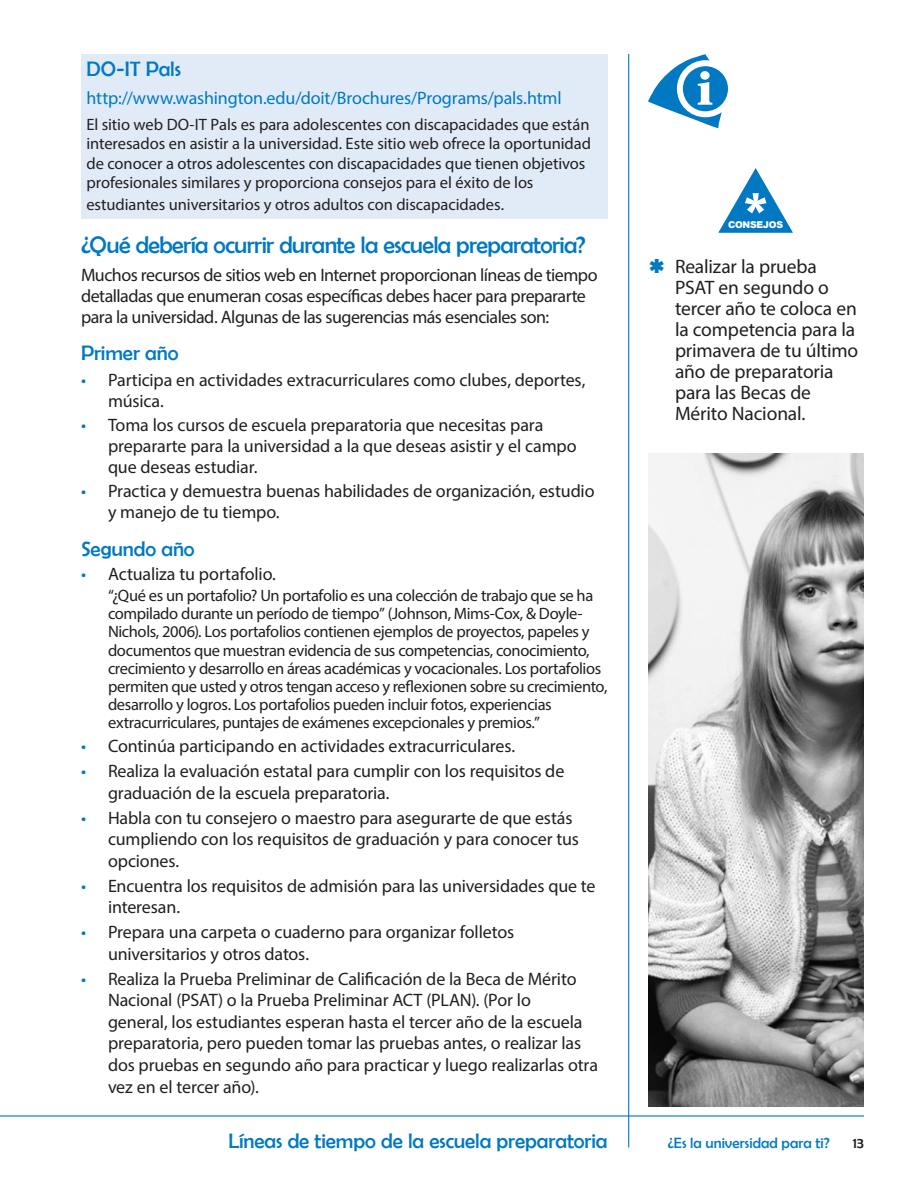
<style>
.page{position:relative;width:918px;height:1188px;background:#fff}
.page>*{position:absolute;margin:0;border:0;box-sizing:border-box;transform-origin:0 0}
.t1{font:900 56.7px "Arial";color:#fff}
.t2{font:900 49.2px "Minion Std";color:#fff;scale:1.1 1}
.t3{font:24px "Berlin Sans FB";letter-spacing:-.025em;color:#0079c2}
.t4{font:21px "Berlin Sans FB";letter-spacing:-.005em;color:#0079c2}
.t5{font:19.5px/21px "Myriad Pro";letter-spacing:-.005em;color:#231f20}
.t6{font:18px/21.6px "Myriad Pro";letter-spacing:-.01em;color:#231f20}
.t7{font:18px/21px "Myriad Pro";letter-spacing:-.03em;color:#231f20}
.t8{font:18px "Myriad Pro";letter-spacing:-.01em;color:#0079c2}
.t9{font:16.5px/18px "Myriad Pro";letter-spacing:-.02em;color:#231f20}
.t10{font:15px "Berlin Sans FB";color:#0079c2}
.t11{font:15px "Berlin Sans FB";color:#231f20}
.t12{font:900 9.3px "Arial";letter-spacing:-.03em;color:#fff}
.s1{color:#0079c2}
</style>
<div class="page">
<hr style="left:0;top:1115px;width:864px;height:2px;background:#0079c2">
<hr style="left:628px;top:54px;width:1px;height:1094px;background:#0079c2">
<div style="left:81px;top:54px;width:527px;height:164px;background:#e1ebf7"></div>
<svg style="left:718px;top:168px;width:75px;height:65px"></svg>
<svg style="left:648px;top:54px;width:80px;height:74px"></svg>
<img style="left:648px;top:454px;width:216px;height:653px">
<h3 class="t4" style="left:86px;top:57px;width:96px">DO-IT Pals</h3>
<p class="t8" style="left:86px;top:87px;width:477px">http://www.washington.edu/doit/Brochures/Programs/pals.html</p>
<p class="t9" style="left:86px;top:114px;width:506px;line-height:19.5px">El sitio web DO-IT Pals es para adolescentes con discapacidades que están interesados en asistir a la universidad. Este sitio web ofrece la oportunidad de conocer a otros adolescentes con discapacidades que tienen objetivos profesionales similares y proporciona consejos para el éxito de los</p>
<p class="t9" style="left:86px;top:195px;width:419px">estudiantes universitarios y otros adultos con discapacidades.</p>
<h3 class="t3" style="left:81px;top:232px;width:506px">¿Qué debería ocurrir durante la escuela preparatoria?</h3>
<p class="t7" style="left:81px;top:264px;width:518px">Muchos recursos de sitios web en Internet proporcionan líneas de tiempo detalladas que enumeran cosas específicas debes hacer para prepararte para la universidad. Algunas de las sugerencias más esenciales son:</p>
<h4 class="t4" style="left:81px;top:342px;width:99px">Primer año</h4>
<p class="t6" style="left:108px;top:369px;width:479px;line-height:21px;text-indent:-27px"><span class="s1">•</span> Participa en actividades extracurriculares como clubes, deportes, música.</p>
<p class="t6" style="left:108px;top:414px;width:470px;line-height:21px;text-indent:-27px"><span class="s1">•</span> Toma los cursos de escuela preparatoria que necesitas para prepararte para la universidad a la que deseas asistir y el campo que deseas estudiar.</p>
<p class="t6" style="left:108px;top:480px;width:488px;line-height:21px;text-indent:-27px"><span class="s1">•</span> Practica y demuestra buenas habilidades de organización, estudio y manejo de tu tiempo.</p>
<h4 class="t4" style="left:81px;top:537px;width:115px">Segundo año</h4>
<p class="t8" style="left:81px;top:563px;width:7px">•</p>
<p class="t6" style="left:108px;top:563px;width:169px">Actualiza tu portafolio.</p>
<p class="t9" style="left:108px;top:587px;width:501px">“¿Qué es un portafolio? Un portafolio es una colección de trabajo que se ha compilado durante un período de tiempo” (Johnson, Mims-Cox, &amp; Doyle-Nichols, 2006). Los portafolios contienen ejemplos de proyectos, papeles y documentos que muestran evidencia de sus competencias, conocimiento, crecimiento y desarrollo en áreas académicas y vocacionales. Los portafolios permiten que usted y otros tengan acceso y reflexionen sobre su crecimiento, desarrollo y logros. Los portafolios pueden incluir fotos, experiencias extracurriculares, puntajes de exámenes excepcionales y premios.”</p>
<p class="t6" style="left:81px;top:735px;width:436px"><span class="s1">•</span> Continúa participando en actividades extracurriculares.</p>
<p class="t6" style="left:108px;top:760px;width:458px;text-indent:-27px"><span class="s1">•</span> Realiza la evaluación estatal para cumplir con los requisitos de graduación de la escuela preparatoria.</p>
<p class="t6" style="left:108px;top:806px;width:473px;text-indent:-27px"><span class="s1">•</span> Habla con tu consejero o maestro para asegurarte de que estás cumpliendo con los requisitos de graduación y para conocer tus opciones.</p>
<p class="t6" style="left:108px;top:875px;width:489px;text-indent:-27px"><span class="s1">•</span> Encuentra los requisitos de admisión para las universidades que te interesan.</p>
<p class="t6" style="left:108px;top:921px;width:408px;text-indent:-27px"><span class="s1">•</span> Prepara una carpeta o cuaderno para organizar folletos universitarios y otros datos.</p>
<p class="t6" style="left:108px;top:967px;width:492px;text-indent:-27px"><span class="s1">•</span> Realiza la Prueba Preliminar de Calificación de la Beca de Mérito Nacional (PSAT) o la Prueba Preliminar ACT (PLAN). (Por lo<br>general, los estudiantes esperan hasta el tercer año de la escuela preparatoria, pero pueden tomar las pruebas antes, o realizar las dos pruebas en segundo año para practicar y luego realizarlas otra vez en el tercer año).</p>
<h2 class="t4" style="left:228px;top:1129px;width:381px">Líneas de tiempo de la escuela preparatoria</h2>
<h2 class="t2" style="left:697px;top:64px;width:16px">i</h2>
<h1 class="t1" style="left:740px;top:173px;width:33px">*</h1>
<p class="t12" style="left:728px;top:218px;width:57px">CONSEJOS</p>
<p class="t5" style="left:675px;top:256px;width:185px">Realizar la prueba<br>PSAT en segundo o tercer año te coloca en la competencia para la primavera de tu último año de preparatoria para las Becas de<br>Mérito Nacional.</p>
<p class="t10" style="left:668px;top:1134px;width:163px">¿Es la universidad para ti?</p>
<p class="t11" style="left:853px;top:1134px;width:13px">13</p>
</div>
